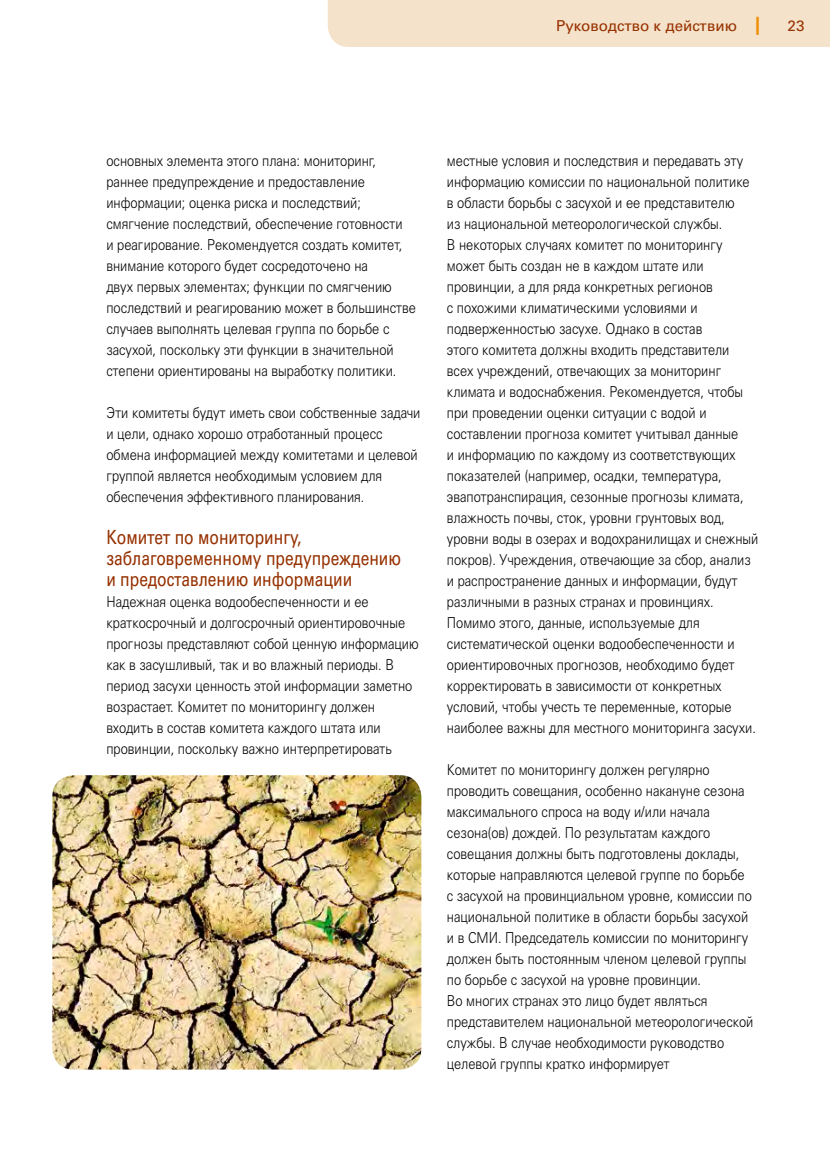
<style>
.page{position:relative;width:830px;height:1149px;background:#fff}
.page>*{position:absolute;margin:0;border:0;box-sizing:border-box;transform-origin:0 0}
.heading3{font:19.5px/21px "Univers LTCYR";color:#963100;scale:.8 1}
.body_text{font:300 15px/21px "Univers LTCYR";color:#000;scale:.86 1}
.t1{font:15px "Univers LTCYR";color:#963100}
.s1{font-weight:700;font-size:18px;color:#f18e00}
</style>
<div class="page">
<img style="left:52px;top:775px;width:369px;height:294px">
<div style="left:327px;top:0;width:502px;height:47px;background:#f5e2ca"></div>
<p class="t1" style="left:556px;top:16px;width:205px">Руководство к действию <span class="s1">|</span></p>
<p class="t1" style="left:787px;top:16px;width:18px">23</p>
<p class="body_text" style="left:106px;top:150px;width:361px">основных элемента этого плана: мониторинг, раннее предупреждение и предоставление информации; оценка риска и последствий; смягчение последствий, обеспечение готовности<br>и реагирование. Рекомендуется создать комитет, внимание которого будет сосредоточено на<br>двух первых элементах; функции по смягчению последствий и реагированию может в большинстве случаев выполнять целевая группа по борьбе с засухой, поскольку эти функции в значительной степени ориентированы на выработку политики.</p>
<p class="body_text" style="left:106px;top:402px;width:366px">Эти комитеты будут иметь свои собственные задачи и цели, однако хорошо отработанный процесс обмена информацией между комитетами и целевой группой является необходимым условием для обеспечения эффективного планирования.</p>
<p class="heading3" style="left:106px;top:526px;width:370px">Комитет по мониторингу, заблаговременному предупреждению и предоставлению информации</p>
<p class="body_text" style="left:106px;top:591px;width:364px">Надежная оценка водообеспеченности и ее краткосрочный и долгосрочный ориентировочные прогнозы представляют собой ценную информацию как в засушливый, так и во влажный периоды. В период засухи ценность этой информации заметно возрастает. Комитет по мониторингу должен входить в состав комитета каждого штата или провинции, поскольку важно интерпретировать</p>
<p class="body_text" style="left:446px;top:150px;width:363px">местные условия и последствия и передавать эту информацию комиссии по национальной политике в области борьбы с засухой и ее представителю<br>из национальной метеорологической службы.<br>В некоторых случаях комитет по мониторингу может быть создан не в каждом штате или провинции, а для ряда конкретных регионов<br>с похожими климатическими условиями и подверженностью засухе. Однако в состав<br>этого комитета должны входить представители всех учреждений, отвечающих за мониторинг климата и водоснабжения. Рекомендуется, чтобы при проведении оценки ситуации с водой и составлении прогноза комитет учитывал данные<br>и информацию по каждому из соответствующих показателей (например, осадки, температура, эвапотранспирация, сезонные прогнозы климата, влажность почвы, сток, уровни грунтовых вод, уровни воды в озерах и водохранилищах и снежный покров). Учреждения, отвечающие за сбор, анализ и распространение данных и информации, будут различными в разных странах и провинциях.<br>Помимо этого, данные, используемые для систематической оценки водообеспеченности и ориентировочных прогнозов, необходимо будет корректировать в зависимости от конкретных условий, чтобы учесть те переменные, которые наиболее важны для местного мониторинга засухи.</p>
<p class="body_text" style="left:446px;top:759px;width:358px">Комитет по мониторингу должен регулярно проводить совещания, особенно накануне сезона максимального спроса на воду и/или начала сезона(ов) дождей. По результатам каждого совещания должны быть подготовлены доклады, которые направляются целевой группе по борьбе с засухой на провинциальном уровне, комиссии по национальной политике в области борьбы засухой и в СМИ. Председатель комиссии по мониторингу должен быть постоянным членом целевой группы по борьбе с засухой на уровне провинции.<br>Во многих странах это лицо будет являться представителем национальной метеорологической службы. В случае необходимости руководство целевой группы кратко информирует</p>
</div>
